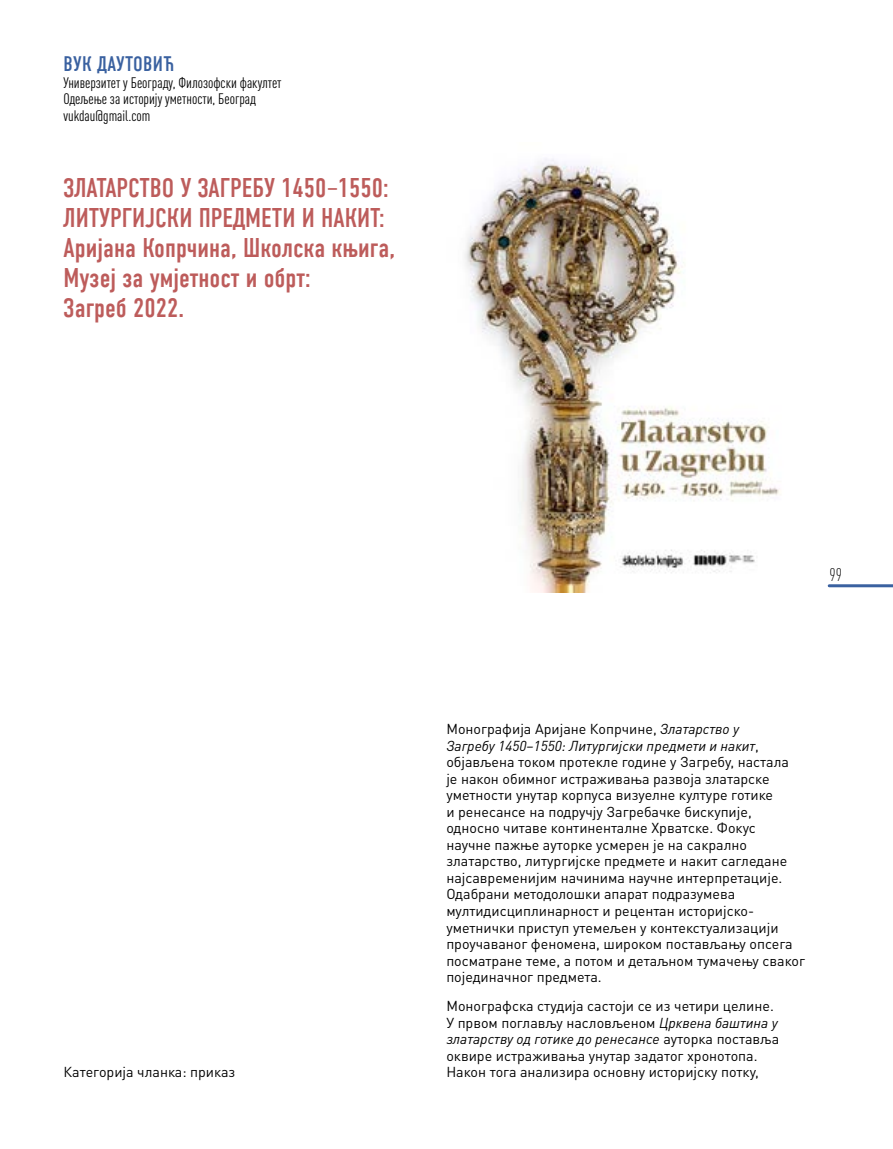
<style>
.page{position:relative;width:893px;height:1149px;background:#fff}
.page>*{position:absolute;margin:0;border:0;box-sizing:border-box;transform-origin:0 0}
.t1{font:27px/30px "DIN Condensed";color:#bd5c5b}
.t2{font:21px "DIN Condensed";letter-spacing:.02em;color:#3a61a0}
.t3{font:300 condensed 18px "DIN Pro";color:#000}
.t4{font:condensed 15px/16.5px "DIN Pro";color:#000}
.t5{font:14.25px/16.5px "DIN Pro";color:#000}
.s1{font-style:italic}
</style>
<div class="page">
<hr style="left:829px;top:584px;width:64px;height:3px;background:#3a61a0">
<img style="left:464px;top:158px;width:315px;height:434px">
<h2 class="t2" style="left:64px;top:52px;width:112px">ВУК ДАУТОВИЋ</h2>
<p class="t4" style="left:64px;top:73px;width:219px">Универзитет у Београду, Филозофски факултет<br>Одељење за историју уметности, Београд vukdau@gmail.com</p>
<h1 class="t1" style="left:64px;top:173px;width:333px">ЗЛАТАРСТВО У ЗАГРЕБУ 1450–1550:<br>ЛИТУРГИЈСКИ ПРЕДМЕТИ И НАКИТ:<br>Аријана Копрчина, Школска књига,<br>Музеј за умјетност и обрт:<br>Загреб 2022.</h1>
<p class="t5" style="left:64px;top:1062px;width:173px">Категорија чланка: приказ</p>
<p class="t3" style="left:829px;top:561px;width:14px">99</p>
<p class="t5" style="left:446px;top:719px;width:360px">Монографија Аријане Копрчине, <span class="s1">Златарство у<br>Загребу 1450–1550: Литургијски предмети и накит</span>, објављена током протекле године у Загребу, настала<br>је након обимног истраживања развоја златарске уметности унутар корпуса визуелне културе готике<br>и ренесансе на подручју Загребачке бискупије, односно читаве континенталне Хрватске. Фокус<br>научне пажње ауторке усмерен је на сакрално златарство, литургијске предмете и накит сагледане најсавременијим начинима научне интерпретације.<br>Одабрани методолошки апарат подразумева мултидисциплинарност и рецентан историјско&shy;уметнички приступ утемељен у контекстуализацији проучаваног феномена, широком постављању опсега посматране теме, а потом и детаљном тумачењу сваког појединачног предмета.</p>
<p class="t5" style="left:446px;top:996px;width:334px">Монографска студија састоји се из четири целине.<br>У првом поглављу насловљеном <span class="s1">Црквена баштина у златарству од готике до ренесансе</span> ауторка поставља оквире истраживања унутар задатог хронотопа.<br>Након тога анализира основну историјску потку,</p>
</div>
